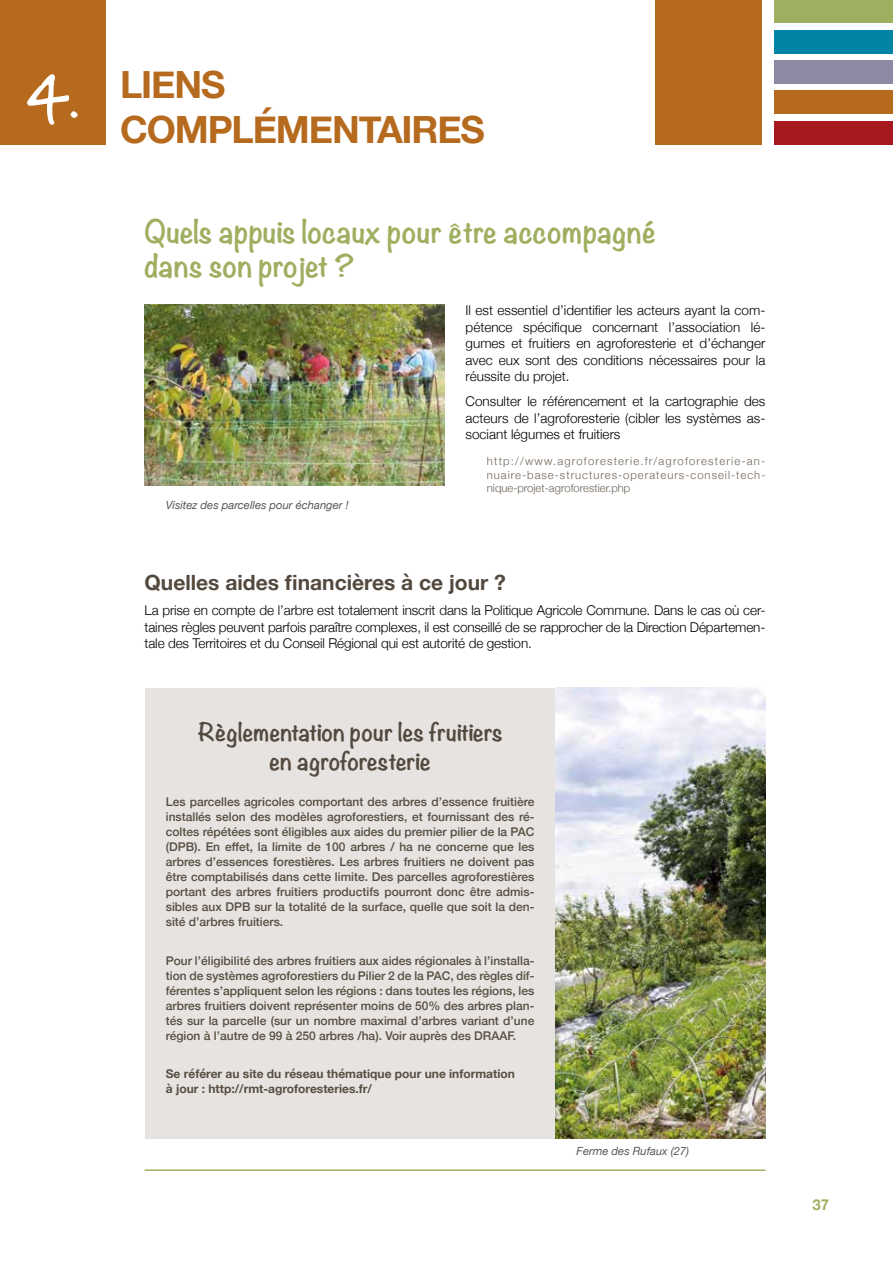
<style>
.page{position:relative;width:893px;height:1263px;background:#fff}
.page>*{position:absolute;margin:0;border:0;box-sizing:border-box;transform-origin:0 0}
.t1{font:700 37.5px/45px "Helvetica Neue";letter-spacing:-.03em;color:#b56a1e}
.t2{font:700 28.5px/34.5px "Noteworthy";color:#9faf60}
.t3{font:700 22.5px/28.5px "Noteworthy";color:#54493e;text-align:center}
.t4{font:700 21px "Helvetica Neue";color:#54493e}
.t5{font:700 15px "Helvetica Neue";color:#9faf60}
.t6{font:300 13.5px/16.5px "Helvetica Neue";color:#000;text-align:justify}
.t7{font:500 12px/15px "Helvetica Neue";color:#584d41;text-align:justify}
.t8{font:700 12px/15px "Helvetica Neue";color:#584d41}
.t9{font:300 11.25px/13.5px "Helvetica Neue";color:#706459;text-align:justify}
.t10{font:italic 11.25px "Helvetica Neue";color:#575756}
.s1{font-family:"All That Matters";font-weight:400;font-size:75px;color:#fff}
</style>
<div class="page">
<div style="left:775px;top:0;width:118px;height:23px;background:#9faf60"></div>
<div style="left:775px;top:30px;width:118px;height:24px;background:#0083a5"></div>
<div style="left:775px;top:60px;width:118px;height:24px;background:#8f88a3"></div>
<div style="left:775px;top:91px;width:118px;height:23px;background:#b56a1e"></div>
<div style="left:775px;top:121px;width:118px;height:24px;background:#a7191f"></div>
<div style="left:0;top:0;width:761px;height:145px;background:#b56a1e"></div>
<hr style="left:145px;top:1169px;width:620px;height:2px;background:#9faf60">
<div style="left:106px;top:0;width:549px;height:185px;background:#fff"></div>
<div style="left:145px;top:688px;width:620px;height:450px;background:#e6e3e1"></div>
<img style="left:145px;top:304px;width:299px;height:182px">
<img style="left:555px;top:688px;width:210px;height:450px">
<h1 class="t1" style="left:120px;top:63px;width:366px;text-indent:-94px"><span class="s1">4.</span> LIENS<br>COMPLÉMENTAIRES</h1>
<h2 class="t2" style="left:145px;top:213px;width:513px">Quels appuis locaux pour être accompagné dans son projet ?</h2>
<p class="t6" style="left:466px;top:301px;width:301px">Il est essentiel d’identifier les acteurs ayant la com&shy;pétence spécifique concernant l’association lé&shy;gumes et fruitiers en agroforesterie et d’échanger avec eux sont des conditions nécessaires pour la réussite du projet.</p>
<p class="t6" style="left:466px;top:392px;width:301px">Consulter le référencement et la cartographie des acteurs de l’agroforesterie (cibler les systèmes as&shy;sociant légumes et fruitiers</p>
<p class="t9" style="left:487px;top:454px;width:280px">http://www.agroforesterie.fr/agroforesterie-an&shy;nuaire-base-structures-operateurs-conseil-tech&shy;nique-projet-agroforestier.php</p>
<p class="t10" style="left:166px;top:497px;width:184px">Visitez des parcelles pour échanger !</p>
<h3 class="t4" style="left:145px;top:566px;width:363px">Quelles aides financières à ce jour ?</h3>
<p class="t6" style="left:145px;top:601px;width:622px">La prise en compte de l’arbre est totalement inscrit dans la Politique Agricole Commune. Dans le cas où cer&shy;taines règles peuvent parfois paraître complexes, il est conseillé de se rapprocher de la Direction Départemen&shy;tale des Territoires et du Conseil Régional qui est autorité de gestion.</p>
<h3 class="t3" style="left:197px;top:717px;width:307px">Règlementation pour les fruitiers en agroforesterie</h3>
<p class="t7" style="left:166px;top:793px;width:370px">Les parcelles agricoles comportant des arbres d’essence fruitière installés selon des modèles agroforestiers, et fournissant des ré&shy;coltes répétées sont éligibles aux aides du premier pilier de la PAC (DPB). En effet, la limite de 100 arbres / ha ne concerne que les arbres d’essences forestières. Les arbres fruitiers ne doivent pas être comptabilisés dans cette limite. Des parcelles agroforestières portant des arbres fruitiers productifs pourront donc être admis&shy;sibles aux DPB sur la totalité de la surface, quelle que soit la den&shy;sité d’arbres fruitiers.</p>
<p class="t7" style="left:166px;top:952px;width:370px">Pour l’éligibilité des arbres fruitiers aux aides régionales à l’installa&shy;tion de systèmes agroforestiers du Pilier 2 de la PAC, des règles dif&shy;férentes s’appliquent selon les régions : dans toutes les régions, les arbres fruitiers doivent représenter moins de 50% des arbres plan&shy;tés sur la parcelle (sur un nombre maximal d’arbres variant d’une région à l’autre de 99 à 250 arbres /ha). Voir auprès des DRAAF.</p>
<p class="t8" style="left:166px;top:1067px;width:351px">Se référer au site du réseau thématique pour une information à jour : http://rmt-agroforesteries.fr/</p>
<p class="t10" style="left:577px;top:1143px;width:114px">Ferme des Rufaux (27)</p>
<p class="t5" style="left:812px;top:1193px;width:18px">37</p>
</div>
